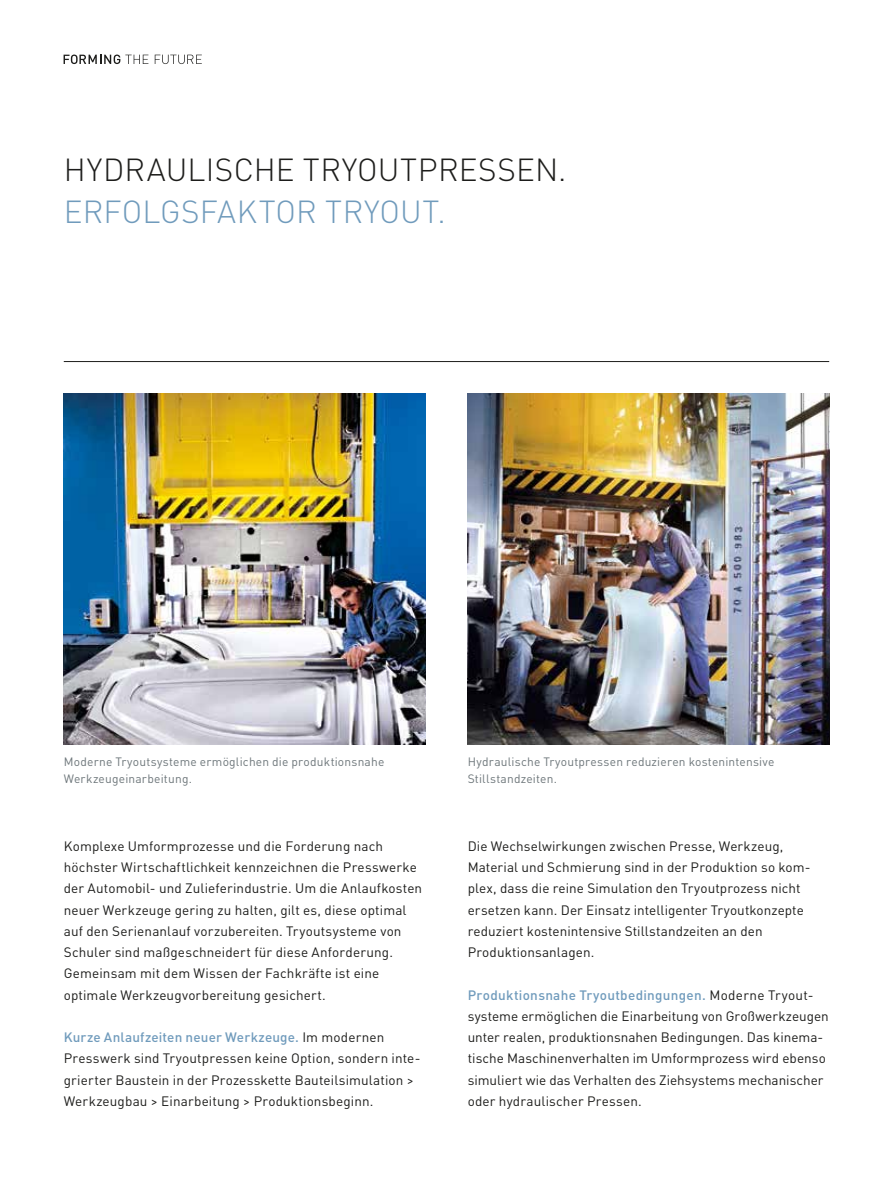
<style>
.page{position:relative;width:893px;height:1191px;background:#fff}
.page>*{position:absolute;margin:0;border:0;box-sizing:border-box;transform-origin:0 0}
.t1{font:300 31.5px "DIN Pro";letter-spacing:.01em;color:#1d1d1b}
.t2{font:300 31.5px "DIN Pro";color:#709bbc}
.t3{font:13.5px/21.3px "DIN Pro";letter-spacing:.01em;color:#1d1d1b}
.t4{font:12px/17.2px "DIN Pro";letter-spacing:.015em;color:#6d767a}
.s1{font-weight:500;color:#709bbc}
</style>
<div class="page">
<svg style="left:64px;top:55px;width:84px;height:9px"></svg>
<svg style="left:155px;top:55px;width:47px;height:9px"></svg>
<hr style="left:64px;top:361px;width:765px;height:1px;background:#1d1d1b">
<img style="left:64px;top:393px;width:361px;height:351px">
<img style="left:468px;top:393px;width:361px;height:351px">
<h1 class="t1" style="left:64px;top:145px;width:504px">HYDRAULISCHE TRYOUTPRESSEN.</h1>
<h1 class="t2" style="left:64px;top:188px;width:383px">ERFOLGSFAKTOR TRYOUT.</h1>
<p class="t4" style="left:64px;top:751px;width:322px">Moderne Tryoutsysteme ermöglichen die produktionsnahe<br>Werkzeugeinarbeitung.</p>
<p class="t4" style="left:468px;top:751px;width:308px">Hydraulische Tryoutpressen reduzieren kostenintensive<br>Stillstandzeiten.</p>
<p class="t3" style="left:64px;top:834px;width:360px">Komplexe Umformprozesse und die Forderung nach höchster Wirtschaftlichkeit kennzeichnen die Presswerke der Automobil- und Zulieferindustrie. Um die Anlaufkosten neuer Werkzeuge gering zu halten, gilt es, diese optimal auf den Serienanlauf vorzubereiten. Tryoutsysteme von Schuler sind maßgeschneidert für diese Anforderung.<br>Gemeinsam mit dem Wissen der Fachkräfte ist eine optimale Werkzeugvorbereitung gesichert.</p>
<p class="t3" style="left:64px;top:1025px;width:358px"><span class="s1">Kurze Anlaufzeiten neuer Werkzeuge.</span> Im modernen Presswerk sind Tryoutpressen keine Option, sondern inte&shy;grierter Baustein in der Prozesskette Bauteilsimulation &gt; Werkzeugbau &gt; Einarbeitung &gt; Produktionsbeginn.</p>
<p class="t3" style="left:468px;top:834px;width:344px">Die Wechselwirkungen zwischen Presse, Werkzeug, Material und Schmierung sind in der Produktion so kom&shy;plex, dass die reine Simulation den Tryoutprozess nicht ersetzen kann. Der Einsatz intelligenter Tryoutkonzepte reduziert kostenintensive Stillstandzeiten an den Produktionsanlagen.</p>
<p class="t3" style="left:468px;top:982px;width:363px"><span class="s1">Produktionsnahe Tryoutbedingungen.</span> Moderne Tryout&shy;systeme ermöglichen die Einarbeitung von Großwerkzeugen unter realen, produktionsnahen Bedingungen. Das kinema&shy;tische Maschinenverhalten im Umformprozess wird ebenso simuliert wie das Verhalten des Ziehsystems mechanischer oder hydraulischer Pressen.</p>
</div>
